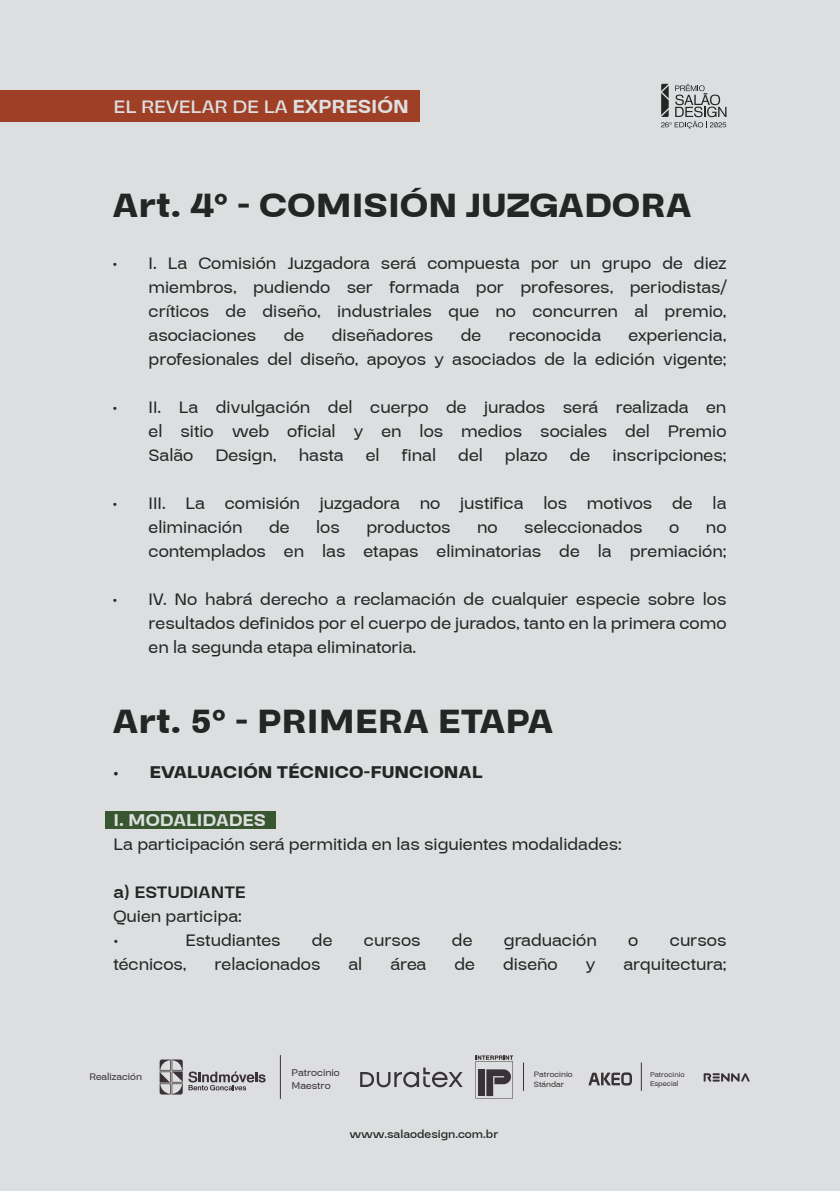
<style>
.page{position:relative;width:840px;height:1191px;background:#fff}
.page>*{position:absolute;margin:0;border:0;box-sizing:border-box;transform-origin:0 0}
.t1{font:900 35.6px "Stara";color:#242525}
.t2{font:600 20px "Stara";color:#dddfe0}
.t3{font:500 18px/24px "Stara";color:#242525;text-align:justify}
.t4{font:900 18px "Stara";color:#242525}
.t5{font:800 18px "Stara";color:#dddfe0}
.t6{font:700 18px "Stara";color:#242525}
.t7{font:600 12px "Stara";color:#242525}
.t8{font:500 10.4px/12.6px "Stara";color:#3a3236}
.t9{font:500 10.2px "Stara";color:#3a3236}
.t10{font:500 8.4px/10.2px "Stara";color:#3a3236}
.t11{font:500 7.6px/9px "Stara";color:#3a3236}
.s1{font-weight:800}
</style>
<div class="page">
<div style="left:0;top:0;width:839px;height:1191px;background:#dddedf"></div>
<div style="left:0;top:91px;width:420px;height:31px;background:#9e3f26"></div>
<svg style="left:159px;top:1059px;width:106px;height:35px"></svg>
<svg style="left:588px;top:1072px;width:43px;height:13px"></svg>
<svg style="left:360px;top:1067px;width:102px;height:20px"></svg>
<svg style="left:475px;top:1055px;width:38px;height:43px"></svg>
<svg style="left:703px;top:1073px;width:46px;height:9px"></svg>
<svg style="left:523px;top:1062px;width:1px;height:28px"></svg>
<svg style="left:640px;top:1062px;width:1px;height:28px"></svg>
<hr style="left:280px;top:1055px;width:1px;height:44px;background:#3a3236">
<svg style="left:661px;top:84px;width:65px;height:45px"></svg>
<div style="left:105px;top:811px;width:170px;height:18px;background:#38562f"></div>
<p class="t2" style="left:113px;top:95px;width:297px">EL REVELAR DE LA <span class="s1">EXPRESIÓN</span></p>
<h1 class="t1" style="left:112px;top:185px;width:580px">Art. 4º - COMISIÓN JUZGADORA</h1>
<p class="t3" style="left:148px;top:251px;width:579px;text-indent:-36px">• I. La Comisión Juzgadora será compuesta por un grupo de diez miembros, pudiendo ser formada por profesores, periodistas/ críticos de diseño, industriales que no concurren al premio, asociaciones</p>
<p class="t3" style="left:283px;top:323px;width:22px">de</p>
<p class="t3" style="left:331px;top:323px;width:103px">diseñadores</p>
<p class="t3" style="left:460px;top:323px;width:22px">de</p>
<p class="t3" style="left:508px;top:323px;width:94px">reconocida</p>
<p class="t3" style="left:148px;top:323px;width:579px;text-align:right">experiencia,<br>profesionales del diseño, apoyos y asociados de la edición vigente;</p>
<p class="t3" style="left:148px;top:395px;width:579px;text-indent:-36px">• II. La divulgación del cuerpo de jurados será realizada en el sitio web oficial y en los medios sociales del Premio Salão Design, hasta el final del plazo de inscripciones;</p>
<p class="t3" style="left:148px;top:491px;width:579px;text-indent:-36px">• III. La comisión juzgadora no justifica los motivos de la eliminación</p>
<p class="t3" style="left:269px;top:515px;width:22px">de</p>
<p class="t3" style="left:316px;top:515px;width:25px">los</p>
<p class="t3" style="left:366px;top:515px;width:86px">productos</p>
<p class="t3" style="left:477px;top:515px;width:22px">no</p>
<p class="t3" style="left:524px;top:515px;width:120px">seleccionados</p>
<p class="t3" style="left:668px;top:515px;width:12px">o</p>
<p class="t3" style="left:148px;top:515px;width:579px;text-align:right">no<br>contemplados en las etapas eliminatorias de la premiación;</p>
<p class="t3" style="left:148px;top:587px;width:579px;text-indent:-36px">• IV. No habrá derecho a reclamación de cualquier especie sobre los resultados definidos por el cuerpo de jurados, tanto en la primera como en la segunda etapa eliminatoria.</p>
<h1 class="t1" style="left:112px;top:701px;width:442px">Art. 5º - PRIMERA ETAPA</h1>
<p class="t4" style="left:113px;top:761px;width:370px">• EVALUACIÓN TÉCNICO-FUNCIONAL</p>
<p class="t5" style="left:113px;top:809px;width:154px">I. MODALIDADES</p>
<p class="t3" style="left:113px;top:831px;width:509px">La participación será permitida en las siguientes modalidades:</p>
<p class="t6" style="left:113px;top:881px;width:134px">a) ESTUDIANTE</p>
<p class="t3" style="left:113px;top:903px;width:130px">Quien participa: •</p>
<p class="t3" style="left:185px;top:927px;width:96px">Estudiantes</p>
<p class="t3" style="left:312px;top:927px;width:22px">de</p>
<p class="t3" style="left:363px;top:927px;width:58px">cursos</p>
<p class="t3" style="left:451px;top:927px;width:22px">de</p>
<p class="t3" style="left:503px;top:927px;width:94px">graduación</p>
<p class="t3" style="left:628px;top:927px;width:12px">o</p>
<p class="t3" style="left:669px;top:927px;width:58px">cursos</p>
<p class="t3" style="left:113px;top:951px;width:74px">técnicos,</p>
<p class="t3" style="left:214px;top:951px;width:107px">relacionados</p>
<p class="t3" style="left:348px;top:951px;width:15px">al</p>
<p class="t3" style="left:390px;top:951px;width:37px">área</p>
<p class="t3" style="left:454px;top:951px;width:22px">de</p>
<p class="t3" style="left:502px;top:951px;width:56px">diseño</p>
<p class="t3" style="left:585px;top:951px;width:11px">y</p>
<p class="t3" style="left:623px;top:951px;width:104px">arquitectura;</p>
<p class="t8" style="left:291px;top:1066px;width:50px">Patrocinio<br>Maestro</p>
<p class="t11" style="left:649px;top:1069px;width:36px">Patrocinio<br>Especial</p>
<p class="t9" style="left:89px;top:1070px;width:54px">Realización</p>
<p class="t10" style="left:533px;top:1068px;width:40px">Patrocinio<br>Stándar</p>
<p class="t7" style="left:349px;top:1127px;width:150px">www.salaodesign.com.br</p>
</div>
